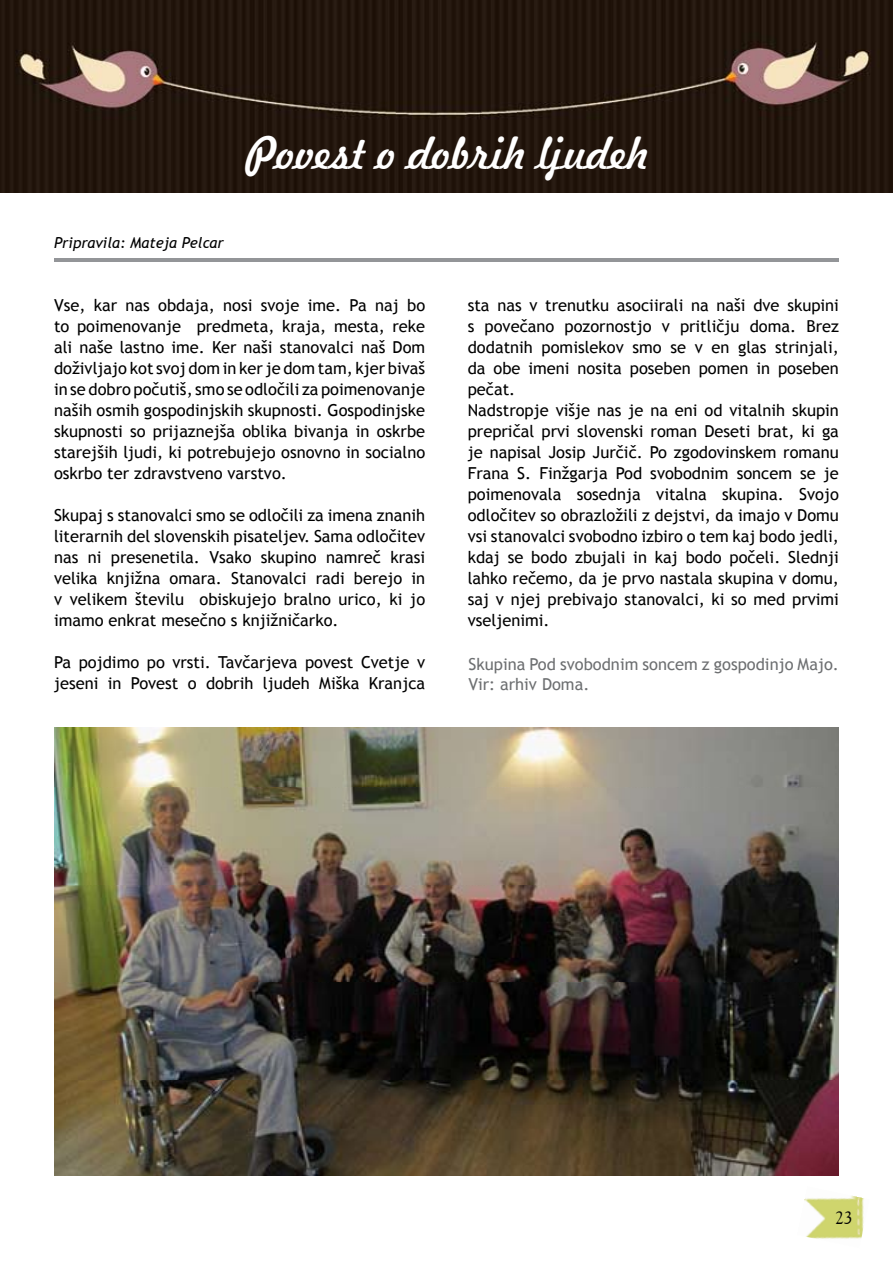
<style>
.page{position:relative;width:893px;height:1263px;background:#fff}
.page>*{position:absolute;margin:0;border:0;box-sizing:border-box;transform-origin:0 0}
.t1{font:43.5px "Freehand 521 BT Regular C";color:#fff}
.t2{font:18px "Goudy Old Style BT";color:#000}
.t3{font:16.5px/21px "Trebuchet MS";color:#000;text-align:justify}
.t4{font:16.5px/19.8px "Trebuchet MS";color:#6d6f71}
.t5{font:italic 15px "Trebuchet MS";color:#000}
</style>
<div class="page">
<img style="left:804px;top:1195px;width:60px;height:44px">
<img style="left:54px;top:727px;width:785px;height:448px">
<img style="left:0;top:0;width:893px;height:193px">
<hr style="left:54px;top:258px;width:785px;height:3px;background:#939598">
<h1 class="t1" style="left:247px;top:124px;width:404px">Povest o dobrih ljudeh</h1>
<p class="t5" style="left:54px;top:234px;width:171px">Pripravila: Mateja Pelcar</p>
<p class="t3" style="left:54px;top:295px;width:373px">Vse, kar nas obdaja, nosi svoje ime. Pa naj bo to poimenovanje predmeta, kraja, mesta, reke ali naše lastno ime. Ker naši stanovalci naš Dom doživljajo kot svoj dom in ker je dom tam, kjer bivaš in se dobro počutiš, smo se odločili za poimenovanje naših osmih gospodinjskih skupnosti. Gospodinjske skupnosti so prijaznejša oblika bivanja in oskrbe starejših ljudi, ki potrebujejo osnovno in socialno oskrbo ter zdravstveno varstvo.</p>
<p class="t3" style="left:54px;top:505px;width:373px">Skupaj s stanovalci smo se odločili za imena znanih literarnih del slovenskih pisateljev. Sama odločitev nas ni presenetila. Vsako skupino namreč krasi velika knjižna omara. Stanovalci radi berejo in v velikem številu obiskujejo bralno urico, ki jo imamo enkrat mesečno s knjižničarko.</p>
<p class="t3" style="left:54px;top:652px;width:373px">Pa pojdimo po vrsti. Tavčarjeva povest Cvetje v jeseni in Povest o dobrih ljudeh Miška Kranjca</p>
<p class="t3" style="left:468px;top:295px;width:373px;text-align:left">sta nas v trenutku asociirali na naši dve skupini s povečano pozornostjo v pritličju doma. Brez dodatnih pomislekov smo se v en glas strinjali, da obe imeni nosita poseben pomen in poseben pečat.<br>Nadstropje višje nas je na eni od vitalnih skupin prepričal prvi slovenski roman Deseti brat, ki ga je napisal Josip Jurčič. Po zgodovinskem romanu Frana S. Finžgarja Pod svobodnim soncem se je poimenovala sosednja vitalna skupina. Svojo odločitev so obrazložili z dejstvi, da imajo v Domu vsi stanovalci svobodno izbiro o tem kaj bodo jedli, kdaj se bodo zbujali in kaj bodo počeli. Slednji lahko rečemo, da je prvo nastala skupina v domu, saj v njej prebivajo stanovalci, ki so med prvimi vseljenimi.</p>
<p class="t4" style="left:469px;top:655px;width:372px">Skupina Pod svobodnim soncem z gospodinjo Majo.<br>Vir: arhiv Doma.</p>
<p class="t2" style="left:835px;top:1207px;width:19px">23</p>
</div>
